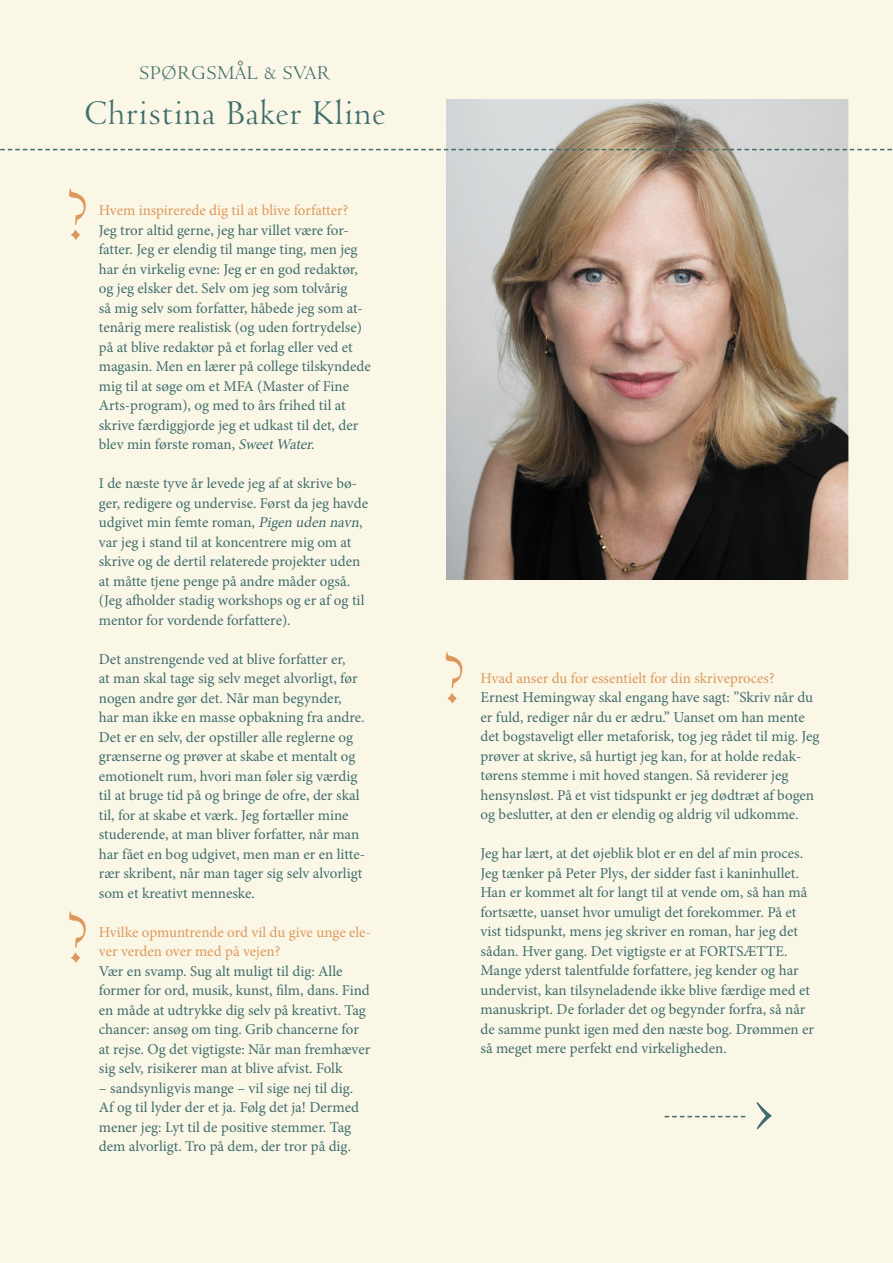
<style>
.page{position:relative;width:893px;height:1263px;background:#fbf7e7}
.page>*{position:absolute;margin:0;border:0;box-sizing:border-box;transform-origin:0 0}
.t1{font:90px "Venetian 301 BT";color:#dd995c}
.t2{font:90px "Venetian 301 BT";color:#3f6d6c}
.t3{font:37.5px "Venetian 301 BT";color:#3f6d6c}
.t4{font:21px "Venetian 301 BT";color:#3f6d6c}
.t5{font:15px/19.5px "Minion Pro";color:#3f6d6c}
.t6{font:15px/19.5px "Minion Pro";letter-spacing:-.005em;color:#dd995c}
.s1{font-style:italic}
</style>
<div class="page">
<img style="left:446px;top:100px;width:402px;height:480px">
<svg style="left:0;top:149px;width:892px;height:1px"></svg>
<svg style="left:665px;top:1116px;width:80px;height:1px"></svg>
<p class="t4" style="left:139px;top:61px;width:194px">SPØRGSMÅL &amp; SVAR</p>
<p class="t3" style="left:84px;top:91px;width:304px">Christina Baker Kline</p>
<p class="t1" style="left:63px;top:160px;width:33px">?</p>
<p class="t1" style="left:63px;top:882px;width:33px">?</p>
<p class="t6" style="left:99px;top:201px;width:251px">Hvem inspirerede dig til at blive forfatter?</p>
<p class="t5" style="left:99px;top:220px;width:274px">Jeg tror altid gerne, jeg har villet være for&shy;fatter. Jeg er elendig til mange ting, men jeg har én virkelig evne: Jeg er en god redaktør, og jeg elsker det. Selv om jeg som tolvårig<br>så mig selv som forfatter, håbede jeg som at&shy;tenårig mere realistisk (og uden fortrydelse) på at blive redaktør på et forlag eller ved et magasin. Men en lærer på college tilskyndede mig til at søge om et MFA (Master of Fine Arts-program), og med to års frihed til at skrive færdiggjorde jeg et udkast til det, der blev min første roman, <span class="s1">SweetWater.</span></p>
<p class="t5" style="left:99px;top:474px;width:271px">I de næste tyve år levede jeg af at skrive bø&shy;ger, redigere og undervise. Først da jeg havde udgivet min femte roman, <span class="s1">Pigen uden navn</span>, var jeg i stand til at koncentrere mig om at skrive og de dertil relaterede projekter uden at måtte tjene penge på andre måder også. (Jeg afholder stadig workshops og er af og til mentor for vordende forfattere).</p>
<p class="t5" style="left:99px;top:649px;width:268px">Det anstrengende ved at blive forfatter er,<br>at man skal tage sig selv meget alvorligt, før nogen andre gør det. Når man begynder, har man ikke en masse opbakning fra andre.<br>Det er en selv, der opstiller alle reglerne og grænserne og prøver at skabe et mentalt og emotionelt rum, hvori man føler sig værdig til at bruge tid på og bringe de ofre, der skal til, for at skabe et værk. Jeg fortæller mine studerende, at man bliver forfatter, når man har fået en bog udgivet, men man er en litte&shy;rær skribent, når man tager sig selv alvorligt som et kreativt menneske.</p>
<p class="t6" style="left:99px;top:922px;width:274px">Hvilke opmuntrende ord vil du give unge ele&shy;ver verden over med på vejen?</p>
<p class="t5" style="left:99px;top:961px;width:273px">Vær en svamp. Sug alt muligt til dig: Alle former for ord, musik, kunst, film, dans. Find en måde at udtrykke dig selv på kreativt. Tag chancer: ansøg om ting. Grib chancerne for at rejse. Og det vigtigste: Når man fremhæver sig selv, risikerer man at blive afvist. Folk</p>
<p class="t5" style="left:99px;top:1078px;width:262px">– sandsynligvis mange – vil sige nej til dig.<br>Af og til lyder der et ja. Følg det ja! Dermed mener jeg: Lyt til de positive stemmer. Tag dem alvorligt. Tro på dem, der tror på dig.</p>
<p class="t1" style="left:439px;top:623px;width:33px">?</p>
<p class="t6" style="left:480px;top:668px;width:296px">Hvad anser du for essentielt for din skriveproces?</p>
<p class="t5" style="left:480px;top:688px;width:341px">Ernest Hemingway skal engang have sagt: ”Skriv når du er fuld, rediger når du er ædru.” Uanset om han mente det bogstaveligt eller metaforisk, tog jeg rådet til mig. Jeg prøver at skrive, så hurtigt jeg kan, for at holde redak&shy;tørens stemme i mit hoved stangen. Så reviderer jeg hensynsløst. På et vist tidspunkt er jeg dødtræt af bogen og beslutter, at den er elendig og aldrig vil udkomme.</p>
<p class="t5" style="left:480px;top:844px;width:335px">Jeg har lært, at det øjeblik blot er en del af min proces.<br>Jeg tænker på Peter Plys, der sidder fast i kaninhullet.<br>Han er kommet alt for langt til at vende om, så han må fortsætte, uanset hvor umuligt det forekommer. På et vist tidspunkt, mens jeg skriver en roman, har jeg det sådan. Hver gang. Det vigtigste er at FORTSÆTTE.<br>Mange yderst talentfulde forfattere, jeg kender og har undervist, kan tilsyneladende ikke blive færdige med et manuskript. De forlader det og begynder forfra, så når de samme punkt igen med den næste bog. Drømmen er så meget mere perfekt end virkeligheden.</p>
<p class="t2" style="left:753px;top:1053px;width:25px">›</p>
</div>
